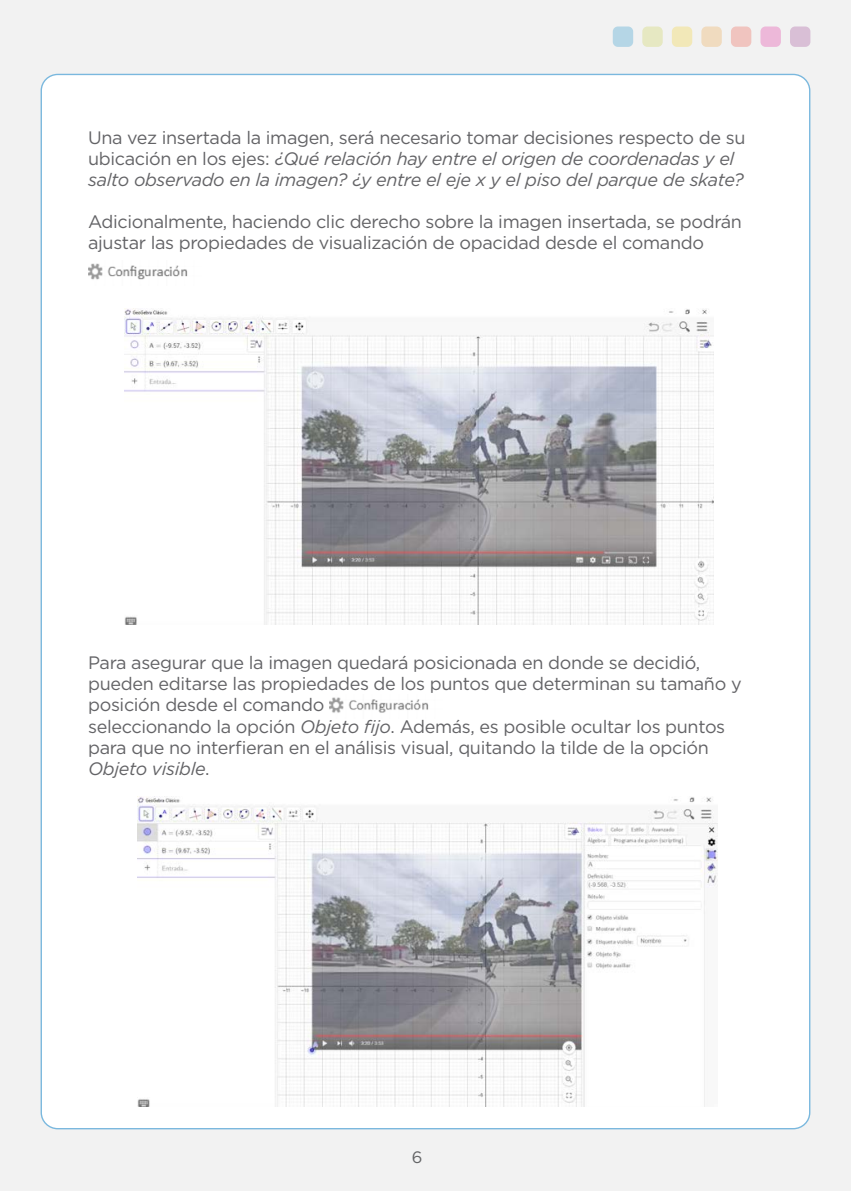
<style>
.page{position:relative;width:851px;height:1191px;background:#fff}
.page>*{position:absolute;margin:0;border:0;box-sizing:border-box;transform-origin:0 0}
.t1{font:18px/21px "Gotham";letter-spacing:-.02em;color:#636366}
.t2{font:italic 18px/21px "Gotham";letter-spacing:-.02em;color:#636366}
.t3{font:16.5px "Gotham";color:#636466}
.s1{font-style:normal}
.s2{font-style:italic}
</style>
<div class="page">
<div style="left:0;top:0;width:850px;height:1191px;background:#f2f2f2"></div>
<div style="left:41px;top:74px;width:768px;height:1054px;background:#fff;border-radius:16px"></div>
<div style="left:789px;top:26px;width:21px;height:21px;background:#d9bfd6;border-radius:5px"></div>
<div style="left:760px;top:26px;width:20px;height:21px;background:#edb8d9;border-radius:5px"></div>
<div style="left:730px;top:26px;width:21px;height:21px;background:#f0c4bf;border-radius:5px"></div>
<div style="left:701px;top:26px;width:20px;height:21px;background:#f0dbbf;border-radius:5px"></div>
<div style="left:671px;top:26px;width:21px;height:21px;background:#f2e8b8;border-radius:5px"></div>
<div style="left:642px;top:26px;width:20px;height:21px;background:#e6e8c2;border-radius:5px"></div>
<div style="left:612px;top:26px;width:21px;height:21px;background:#b5d6e6;border-radius:5px"></div>
<img style="left:88px;top:263px;width:100px;height:17px">
<img style="left:124px;top:308px;width:589px;height:316px">
<img style="left:329px;top:697px;width:100px;height:16px">
<img style="left:137px;top:796px;width:580px;height:310px">
<p class="t2" style="left:88px;top:127px;width:658px"><span class="s1">Una vez insertada la imagen, será necesario tomar decisiones respecto de su ubicación en los ejes:</span> ¿Qué relación hay entre el origen de coordenadas y el salto observado en la imagen? ¿y entre el eje x y el piso del parque de skate?</p>
<p class="t1" style="left:88px;top:211px;width:655px">Adicionalmente, haciendo clic derecho sobre la imagen insertada, se podrán ajustar las propiedades de visualización de opacidad desde el comando</p>
<p class="t1" style="left:88px;top:652px;width:655px">Para asegurar que la imagen quedará posicionada en donde se decidió, pueden editarse las propiedades de los puntos que determinan su tamaño y posición desde el comando<br>seleccionando la opción <span class="s2">Objeto fijo</span>. Además, es posible ocultar los puntos para que no interfieran en el análisis visual, quitando la tilde de la opción <span class="s2">Objeto visible</span>.</p>
<p class="t3" style="left:412px;top:1146px;width:12px">6</p>
</div>
